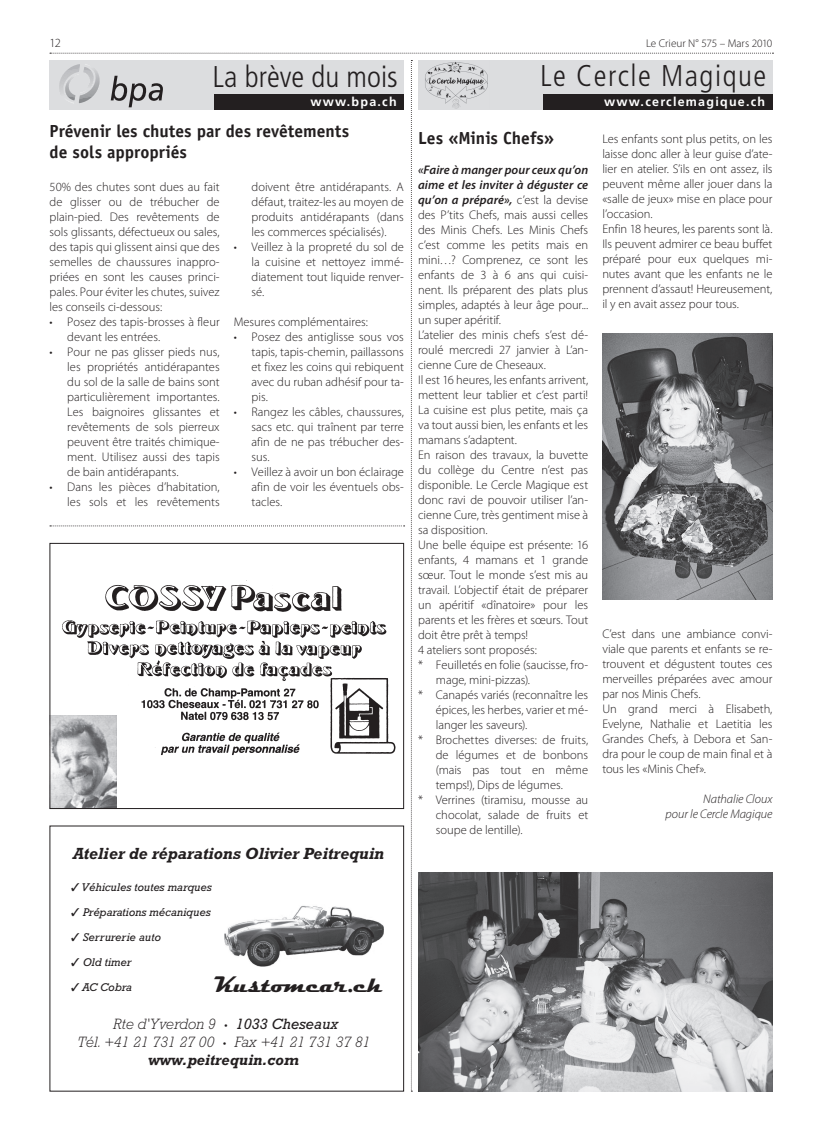
<style>
.page{position:relative;width:815px;height:1134px;background:#fff}
.page>*{position:absolute;margin:0;border:0;box-sizing:border-box;transform-origin:0 0}
.t1{font:300 condensed 30px "Frutiger";letter-spacing:.05em;color:#231f20}
.t2{font:300 condensed 30px "Frutiger";color:#231f20}
.t3{font:700 22.75px "Magneto";color:#231f20}
.t4{font:700 17.5px/21px "Officina Sans Std";color:#231f20}
.t5{font:italic 700 16.38px "Rockwell";color:#231f20}
.t6{font:italic 300 15.12px/18.2px "Rockwell";color:#231f20;text-align:center}
.t7{font:300 12.5px/15px "Myriad Pro";color:#231f20;text-align:justify}
.t8{font:italic 600 12.5px "Myriad Pro";letter-spacing:.005em;color:#231f20}
.t9{font:italic 300 12.5px/15px "Myriad Pro";letter-spacing:-.005em;color:#231f20;text-align:right}
.t10{font:700 12.5px "Frutiger";letter-spacing:.1em;color:#fff}
.t11{font:italic 11.38px "Rockwell";color:#231f20}
.t12{font:300 11.25px "Myriad Pro";color:#231f20}
.s1{font-weight:300;font-style:normal}
.s2{font-size:10.12px}
.s3{font-weight:400}
.s4{font-weight:700}
</style>
<div class="page">
<svg style="left:50px;top:53px;width:723px;height:1px"></svg>
<svg style="left:411px;top:60px;width:1px;height:1032px"></svg>
<div style="left:50px;top:60px;width:354px;height:49px;background:#dcdddf"></div>
<div style="left:214px;top:94px;width:190px;height:15px;background:#231f20"></div>
<svg style="left:59px;top:64px;width:41px;height:39px"></svg>
<svg style="left:111px;top:76px;width:52px;height:31px"></svg>
<svg style="left:50px;top:526px;width:355px;height:1px"></svg>
<img style="left:225px;top:906px;width:159px;height:60px">
<div style="left:418px;top:60px;width:354px;height:49px;background:#dcdddf"></div>
<div style="left:543px;top:94px;width:229px;height:15px;background:#231f20"></div>
<img style="left:425px;top:62px;width:63px;height:47px">
<img style="left:62px;top:580px;width:334px;height:176px">
<img style="left:52px;top:715px;width:65px;height:92px">
<div style="left:50px;top:543px;width:354px;height:266px;border:1px solid #231f20"></div>
<img style="left:602px;top:334px;width:170px;height:266px">
<img style="left:418px;top:872px;width:354px;height:219px">
<p class="t7" style="left:50px;top:36px;width:13px">12</p>
<p class="t12" style="left:646px;top:36px;width:128px">Le Crieur N° 575 – Mars 2010</p>
<h1 class="t2" style="left:213px;top:60px;width:187px">La brève du mois</h1>
<p class="t10" style="left:310px;top:94px;width:88px">www.bpa.ch</p>
<h3 class="t4" style="left:50px;top:121px;width:301px">Prévenir les chutes par des revêtements de sols appropriés</h3>
<p class="t7" style="left:50px;top:179px;width:172px">50% des chutes sont dues au fait de glisser ou de trébucher de plain-pied. Des revêtements de sols glissants, défectueux ou sales, des tapis qui glissent ainsi que des semelles de chaussures inappro&shy;priées en sont les causes princi&shy;pales. Pour éviter les chutes, suivez les conseils ci-dessous:</p>
<p class="t7" style="left:67px;top:314px;width:154px;text-indent:-18px">• Posez des tapis-brosses à fleur devant les entrées.</p>
<p class="t7" style="left:67px;top:344px;width:154px;text-indent:-18px">• Pour ne pas glisser pieds nus, les propriétés antidérapantes du sol de la salle de bains sont particulièrement importantes.<br>Les baignoires glissantes et revêtements de sols pierreux peuvent être traités chimique&shy;ment. Utilisez aussi des tapis de bain antidérapants.</p>
<p class="t7" style="left:50px;top:479px;width:172px;text-align:right">• Dans les pièces d’habitation, les sols et les revêtements</p>
<h1 class="t1" style="left:540px;top:59px;width:228px">Le Cercle Magique</h1>
<p class="t10" style="left:604px;top:94px;width:163px">www.cerclemagique.ch</p>
<h3 class="t4" style="left:418px;top:127px;width:138px">Les «Minis Chefs»</h3>
<p class="t8" style="left:418px;top:162px;width:172px">«Faire à manger pour ceux qu’on</p>
<p class="t8" style="left:418px;top:177px;width:172px">aime et les inviter à déguster ce</p>
<p class="t8" style="left:418px;top:192px;width:172px">qu’on a préparé», <span class="s1">c’est la devise</span></p>
<p class="t7" style="left:418px;top:207px;width:172px">des P’tits Chefs, mais aussi celles</p>
<p class="t7" style="left:418px;top:222px;width:172px">des Minis Chefs. Les Minis Chefs</p>
<p class="t7" style="left:418px;top:237px;width:172px">c’est comme les petits mais en</p>
<p class="t7" style="left:418px;top:252px;width:172px">mini…? Comprenez, ce sont les</p>
<p class="t7" style="left:418px;top:267px;width:172px">enfants de 3 à 6 ans qui cuisi-</p>
<p class="t7" style="left:418px;top:282px;width:172px">nent. Ils préparent des plats plus</p>
<p class="t7" style="left:418px;top:297px;width:172px">simples, adaptés à leur âge pour...</p>
<p class="t7" style="left:418px;top:312px;width:84px">un super apéritif.</p>
<p class="t7" style="left:418px;top:327px;width:172px">L’atelier des minis chefs s’est dé-</p>
<p class="t7" style="left:418px;top:342px;width:172px">roulé mercredi 27 janvier à L’an-</p>
<p class="t7" style="left:418px;top:357px;width:129px">cienne Cure de Cheseaux.</p>
<p class="t7" style="left:418px;top:372px;width:172px">Il est 16 heures, les enfants arrivent,</p>
<p class="t7" style="left:418px;top:387px;width:172px">mettent leur tablier et c’est parti!</p>
<p class="t7" style="left:418px;top:402px;width:172px">La cuisine est plus petite, mais ça</p>
<p class="t7" style="left:418px;top:417px;width:172px">va tout aussi bien, les enfants et les</p>
<p class="t7" style="left:418px;top:432px;width:100px">mamans s’adaptent.</p>
<p class="t7" style="left:418px;top:447px;width:172px">En raison des travaux, la buvette</p>
<p class="t7" style="left:418px;top:462px;width:172px">du collège du Centre n’est pas</p>
<p class="t7" style="left:418px;top:477px;width:172px">disponible. Le Cercle Magique est</p>
<p class="t7" style="left:418px;top:492px;width:172px">donc ravi de pouvoir utiliser l’an-</p>
<p class="t7" style="left:418px;top:507px;width:172px">cienne Cure, très gentiment mise à</p>
<p class="t7" style="left:418px;top:522px;width:71px">sa disposition.</p>
<p class="t7" style="left:418px;top:537px;width:172px">Une belle équipe est présente: 16</p>
<p class="t7" style="left:418px;top:552px;width:172px">enfants, 4 mamans et 1 grande</p>
<p class="t7" style="left:418px;top:567px;width:172px">sœur. Tout le monde s’est mis au</p>
<p class="t7" style="left:418px;top:582px;width:172px">travail. L’objectif était de préparer</p>
<p class="t7" style="left:418px;top:597px;width:172px">un apéritif «dînatoire» pour les</p>
<p class="t7" style="left:418px;top:612px;width:172px">parents et les frères et sœurs. Tout</p>
<p class="t7" style="left:418px;top:627px;width:111px">doit être prêt à temps!</p>
<p class="t7" style="left:418px;top:642px;width:120px">4 ateliers sont proposés:</p>
<p class="t7" style="left:418px;top:657px;width:172px">* Feuilletés en folie (saucisse, fro-</p>
<p class="t7" style="left:436px;top:672px;width:96px">mage, mini-pizzas).</p>
<p class="t7" style="left:418px;top:687px;width:172px">* Canapés variés (reconnaître les</p>
<p class="t7" style="left:436px;top:702px;width:154px">épices, les herbes, varier et mé-</p>
<p class="t7" style="left:436px;top:717px;width:93px">langer les saveurs).</p>
<p class="t7" style="left:418px;top:732px;width:172px">* Brochettes diverses: de fruits,</p>
<p class="t7" style="left:436px;top:747px;width:154px">de légumes et de bonbons</p>
<p class="t7" style="left:436px;top:762px;width:154px">(mais pas tout en même</p>
<p class="t7" style="left:436px;top:777px;width:129px">temps!), Dips de légumes.</p>
<p class="t7" style="left:418px;top:792px;width:172px">* Verrines (tiramisu, mousse au</p>
<p class="t7" style="left:436px;top:807px;width:154px">chocolat, salade de fruits et</p>
<p class="t7" style="left:436px;top:822px;width:88px">soupe de lentille).</p>
<p class="t7" style="left:602px;top:131px;width:172px;text-align:left">Les enfants sont plus petits, on les laisse donc aller à leur guise d’ate&shy;lier en atelier. S’ils en ont assez, ils peuvent même aller jouer dans la «salle de jeux» mise en place pour l’occasion.<br>Enfin 18 heures, les parents sont là.<br>Ils peuvent admirer ce beau buffet préparé pour eux quelques mi&shy;nutes avant que les enfants ne le prennent d’assaut! Heureusement, il y en avait assez pour tous.</p>
<p class="t7" style="left:252px;top:179px;width:154px">doivent être antidérapants. A défaut, traitez-les au moyen de produits antidérapants (dans les commerces spécialisés).</p>
<p class="t7" style="left:252px;top:239px;width:154px;text-indent:-18px">• Veillez à la propreté du sol de la cuisine et nettoyez immé&shy;diatement tout liquide renver&shy;sé.</p>
<p class="t7" style="left:234px;top:314px;width:136px">Mesures complémentaires:</p>
<p class="t7" style="left:252px;top:329px;width:154px;text-indent:-18px">• Posez des antiglisse sous vos tapis, tapis-chemin, paillassons et fixez les coins qui rebiquent avec du ruban adhésif pour ta&shy;pis.</p>
<p class="t7" style="left:252px;top:404px;width:154px;text-indent:-18px">• Rangez les câbles, chaussures, sacs etc. qui traînent par terre afin de ne pas trébucher des&shy;sus.</p>
<p class="t7" style="left:252px;top:464px;width:154px;text-indent:-18px">• Veillez à avoir un bon éclairage afin de voir les éventuels obs&shy;tacles.</p>
<p class="t7" style="left:602px;top:626px;width:172px;text-align:left">C’est dans une ambiance convi&shy;viale que parents et enfants se re&shy;trouvent et dégustent toutes ces merveilles préparées avec amour par nos Minis Chefs.<br>Un grand merci à Elisabeth,<br>Evelyne, Nathalie et Laetitia les<br>Grandes Chefs, à Debora et San&shy;dra pour le coup de main final et à tous les «Minis Chef».</p>
<p class="t9" style="left:665px;top:791px;width:108px">Nathalie Cloux<br>pour le Cercle Magique</p>
<h3 class="t5" style="left:73px;top:844px;width:313px">Atelier de réparations Olivier Peitrequin</h3>
<p class="t11" style="left:71px;top:881px;width:142px">✓Véhicules toutes marques</p>
<p class="t11" style="left:71px;top:906px;width:141px">✓ Préparations mécaniques</p>
<p class="t11" style="left:71px;top:931px;width:91px">✓ Serrurerie auto</p>
<p class="t11" style="left:71px;top:956px;width:62px">✓ Old timer</p>
<p class="t11" style="left:71px;top:981px;width:62px">✓ AC Cobra</p>
<p class="t6" style="left:77px;top:1014px;width:294px">Rte d'Yverdon 9 <span class="s2">•</span> <span class="s3">1033 Cheseaux<br></span>Tél. +41 21 731 27 00 <span class="s2">•</span> Fax +41 21 731 37 81 <span class="s4">www.peitrequin.com</span></p>
<h2 class="t3" style="left:215px;top:972px;width:169px">Kustomcar.ch</h2>
</div>
